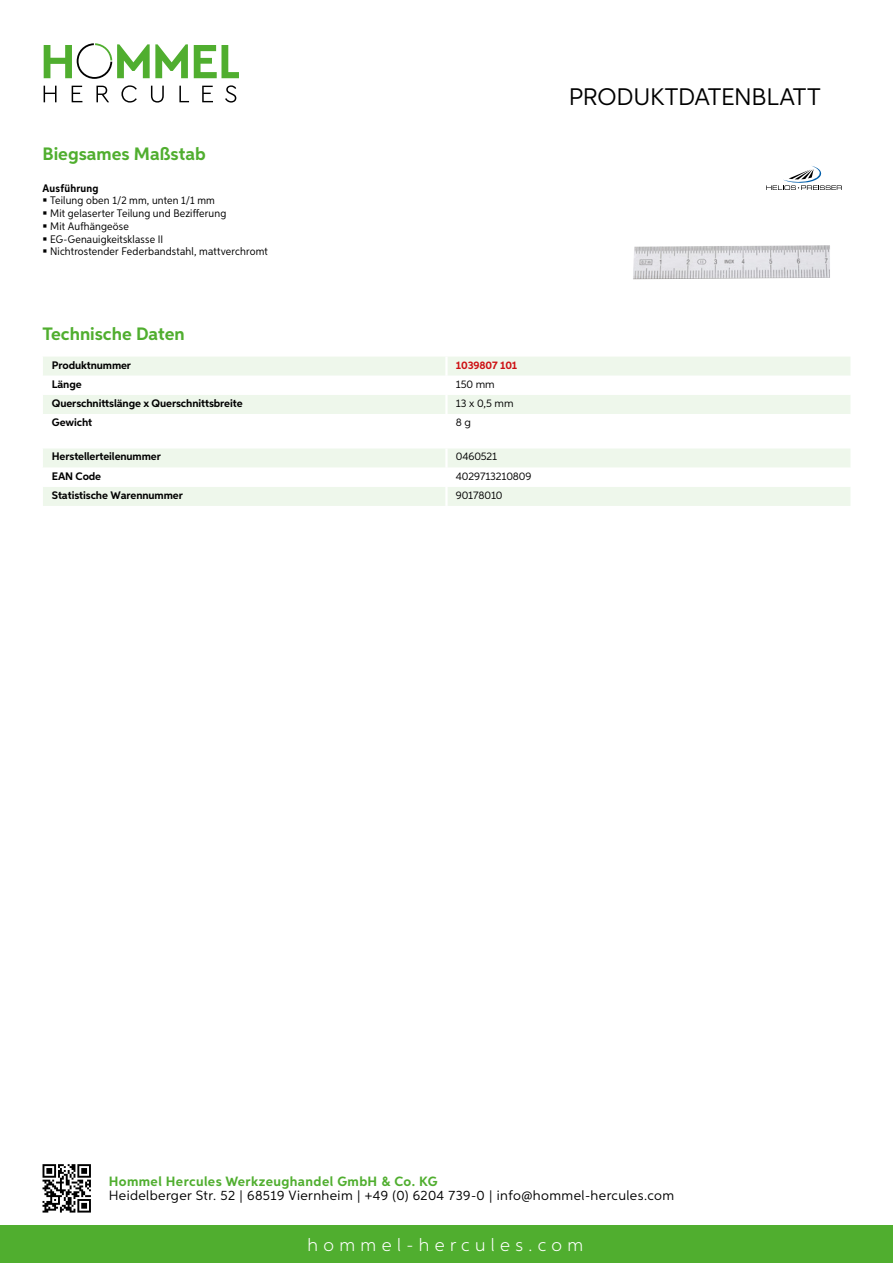
<style>
.page{position:relative;width:893px;height:1263px;background:#fff}
.page>*{position:absolute;margin:0;border:0;box-sizing:border-box;transform-origin:0 0}
.t1{font:24px "Aspira";letter-spacing:-.01em;color:#000}
.t2{font:700 18px "Aspira";color:#50ae2f}
.t3{font:300 18px "Aspira";letter-spacing:.3em;color:#fff}
.t4{font:13.5px "Aspira";letter-spacing:.03em;color:#000}
.t5{font:700 13.5px "Aspira";letter-spacing:.03em;color:#50ae2f}
.t6{font:10.95px/12.8px "Aspira Nar";letter-spacing:.015em;color:#000}
.t7{font:700 10.95px "Aspira";letter-spacing:-.01em;color:#000}
.t8{font:10.95px "Aspira";letter-spacing:-.01em;color:#000}
.t9{font:700 10.95px "Aspira";letter-spacing:-.01em;color:#cd1013}
.t10{font:700 10.95px "Aspira Nar";letter-spacing:.02em;color:#000}
</style>
<div class="page">
<div style="left:0;top:1226px;width:893px;height:37px;background:#50ae2f"></div>
<svg style="left:43px;top:1164px;width:48px;height:48px"></svg>
<svg style="left:194px;top:45px;width:45px;height:33px"></svg>
<svg style="left:44px;top:43px;width:144px;height:36px"></svg>
<svg style="left:44px;top:86px;width:13px;height:16px"></svg>
<svg style="left:72px;top:86px;width:10px;height:16px"></svg>
<svg style="left:96px;top:86px;width:13px;height:16px"></svg>
<svg style="left:121px;top:85px;width:16px;height:18px"></svg>
<svg style="left:151px;top:86px;width:13px;height:17px"></svg>
<svg style="left:179px;top:86px;width:10px;height:16px"></svg>
<svg style="left:202px;top:86px;width:11px;height:16px"></svg>
<svg style="left:225px;top:85px;width:11px;height:18px"></svg>
<div style="left:43px;top:357px;width:807px;height:19px;background:#eef7eb"></div>
<div style="left:43px;top:395px;width:807px;height:19px;background:#eef7eb"></div>
<hr style="left:445px;top:357px;width:3px;height:19px;background:#fff">
<hr style="left:445px;top:395px;width:3px;height:19px;background:#fff">
<svg style="left:43px;top:449px;width:807px;height:57px"></svg>
<hr style="left:445px;top:487px;width:3px;height:19px;background:#fff">
<img style="left:633px;top:245px;width:197px;height:34px">
<svg style="left:766px;top:166px;width:76px;height:24px"></svg>
<h2 class="t2" style="left:43px;top:142px;width:165px">Biegsames Maßstab</h2>
<p class="t10" style="left:43px;top:181px;width:58px">Ausführung</p>
<p class="t6" style="left:50px;top:194px;width:219px">Teilung oben 1/2 mm, unten 1/1 mm<br>Mit gelaserter Teilung und Bezifferung<br>Mit Aufhängeöse<br>EG-Genauigkeitsklasse II<br>Nichtrostender Federbandstahl, mattverchromt</p>
<h2 class="t2" style="left:43px;top:322px;width:144px">Technische Daten</h2>
<p class="t7" style="left:52px;top:358px;width:81px">Produktnummer</p>
<p class="t9" style="left:456px;top:358px;width:63px">1039807 101</p>
<p class="t7" style="left:52px;top:377px;width:31px">Länge</p>
<p class="t8" style="left:456px;top:377px;width:40px">150 mm</p>
<p class="t7" style="left:52px;top:396px;width:192px">Querschnittslänge x Querschnittsbreite</p>
<p class="t8" style="left:456px;top:396px;width:59px">13 x 0,5 mm</p>
<p class="t7" style="left:52px;top:415px;width:42px">Gewicht</p>
<p class="t8" style="left:456px;top:415px;width:17px">8 g</p>
<p class="t7" style="left:52px;top:450px;width:111px">Herstellerteilenummer</p>
<p class="t8" style="left:456px;top:450px;width:43px">0460521</p>
<p class="t7" style="left:52px;top:469px;width:51px">EAN Code</p>
<p class="t8" style="left:456px;top:469px;width:77px">4029713210809</p>
<p class="t7" style="left:52px;top:488px;width:132px">Statistische Warennummer</p>
<p class="t8" style="left:456px;top:488px;width:48px">90178010</p>
<h1 class="t1" style="left:569px;top:82px;width:253px">Produktdatenblatt</h1>
<p class="t5" style="left:109px;top:1172px;width:330px">Hommel Hercules Werkzeughandel GmbH &amp; Co. KG</p>
<p class="t4" style="left:109px;top:1187px;width:567px">Heidelberger Str. 52 | 68519 Viernheim | +49 (0) 6204 739-0 | info@hommel-hercules.com</p>
<h2 class="t3" style="left:307px;top:1234px;width:277px">hommel-hercules.com</h2>
</div>
